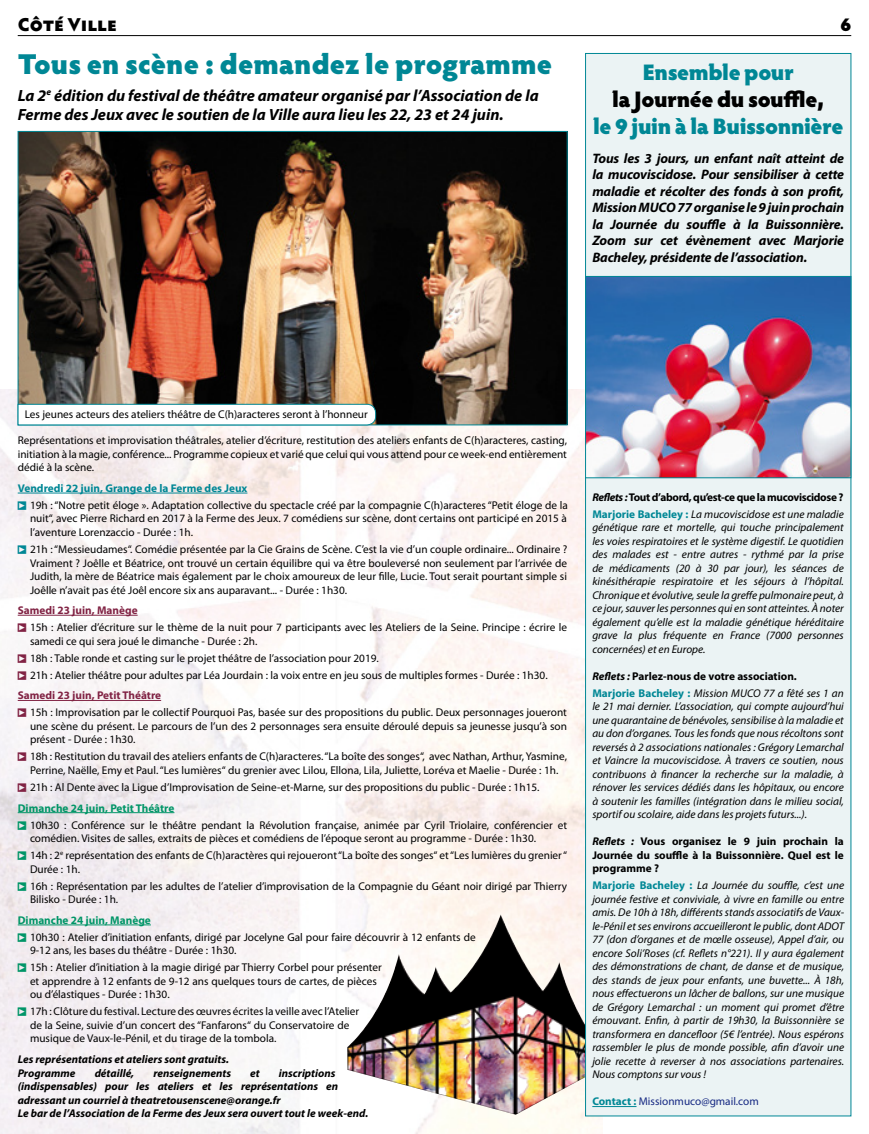
<style>
.page{position:relative;width:869px;height:1134px;background:#fff}
.page>*{position:absolute;margin:0;border:0;box-sizing:border-box;transform-origin:0 0}
.t1{font:900 28.75px "Hypatia Sans Pro";color:#008795}
.t2{font:900 22.5px "Hypatia Sans Pro";letter-spacing:-.02em;color:#008795}
.t3{font:900 22.5px "Hypatia Sans Pro";color:#000}
.t4{font:900 18.75px "Hypatia Sans Pro";letter-spacing:-.005em;color:#000}
.t5{font:italic 700 16.25px/19.5px "Myriad Pro";color:#000}
.t6{font:italic 700 13.75px/16.5px "Myriad Pro";letter-spacing:-.01em;color:#000;text-align:justify}
.t7{font:11.25px/13.5px "Myriad Pro";color:#000}
.t8{font:italic 11.25px/13.5px "Myriad Pro";color:#000;text-align:justify}
.t9{font:italic 700 11.25px/13.5px "Myriad Pro";color:#000}
.t10{font:700 11.25px/13.5px "Myriad Pro";color:#000}
.t11{font:700 11.25px/17px "Myriad Pro";letter-spacing:-.03em;color:#000}
.t12{font:11.25px "Myriad Pro";color:#162983}
.s1{font-weight:700;color:#008795}
.s2{font-family:"Pointers";color:#008795}
.s3{font-weight:700;color:#812344}
.s4{font-family:"Pointers";color:#812344}
.s5{font-weight:700;color:#009567}
.s6{font-family:"Pointers";color:#009567}
.s7{font-style:italic}
.s8{color:#008795}
.s9{font-weight:400;font-style:italic}
.s10{font-weight:700;font-style:normal;color:#008795}
</style>
<div class="page">
<img style="left:0;top:390px;width:602px;height:744px">
<hr style="left:18px;top:35px;width:832px;height:1px;background:#000">
<hr style="left:18px;top:493px;width:229px;height:1px;background:#008795">
<hr style="left:18px;top:615px;width:120px;height:1px;background:#812344">
<hr style="left:18px;top:700px;width:143px;height:1px;background:#812344">
<hr style="left:18px;top:812px;width:156px;height:1px;background:#009567">
<hr style="left:18px;top:925px;width:133px;height:1px;background:#009567">
<img style="left:20px;top:133px;width:545px;height:290px">
<img style="left:347px;top:914px;width:238px;height:201px">
<div style="left:585px;top:53px;width:265px;height:1063px;background:#ebf3f4;border:1px solid #008795"></div>
<hr style="left:592px;top:1106px;width:44px;height:1px;background:#008795">
<img style="left:587px;top:278px;width:261px;height:198px">
<div style="left:585px;top:276px;width:265px;height:202px;border:1px solid #008795"></div>
<svg style="left:17px;top:404px;width:359px;height:22px"></svg>
<h3 class="t4" style="left:18px;top:11px;width:101px">Côté Ville</h3>
<h3 class="t4" style="left:840px;top:11px;width:12px">6</h3>
<h1 class="t1" style="left:18px;top:43px;width:535px">Tous en scène : demandez le programme</h1>
<h3 class="t5" style="left:18px;top:85px;width:522px">La 2<sup>e</sup> édition du festival de théâtre amateur organisé par l’Association de la<br>Ferme des Jeux avec le soutien de la Ville aura lieu les 22, 23 et 24 juin.</h3>
<h2 class="t2" style="left:642px;top:56px;width:153px">Ensemble pour</h2>
<h2 class="t3" style="left:612px;top:83px;width:213px">la Journée du souffle,</h2>
<h2 class="t2" style="left:593px;top:110px;width:251px">le 9 juin à la Buissonnière</h2>
<p class="t6" style="left:592px;top:149px;width:253px">Tous les 3 jours, un enfant naît atteint de la mucoviscidose. Pour sensibiliser à cette maladie et récolter des fonds à son profit, Mission MUCO 77 organise le 9 juin prochain la Journée du souffle à la Buissonnière.<br>Zoom sur cet évènement avec Marjorie Bacheley, présidente de l’association.</p>
<p class="t7" style="left:25px;top:407px;width:344px">Les jeunes acteurs des ateliers théâtre de C(h)aracteres seront à l’honneur</p>
<p class="t7" style="left:18px;top:434px;width:550px;text-align:justify">Représentations et improvisation théâtrales, atelier d’écriture, restitution des ateliers enfants de C(h)aracteres, casting, initiation à la magie, conférence... Programme copieux et varié que celui qui vous attend pour ce week-end entièrement dédié à la scène.</p>
<p class="t7" style="left:18px;top:479px;width:551px;line-height:17px"><span class="s1">Vendredi 22 juin, Grange de la Ferme des Jeux<br></span><span class="s2">S</span> 19h : “Notre petit éloge ». Adaptation collective du spectacle créé par la compagnie C(h)aracteres “Petit éloge de la</p>
<p class="t7" style="left:30px;top:512px;width:538px">nuit“, avec Pierre Richard en 2017 à la Ferme des Jeux. 7 comédiens sur scène, dont certains ont participé en 2015 à l’aventure Lorenzaccio - Durée : 1h.</p>
<p class="t7" style="left:30px;top:542px;width:538px;text-align:justify;text-indent:-12px"><span class="s2">S</span> 21h : “Messieudames“. Comédie présentée par la Cie Grains de Scène. C’est la vie d’un couple ordinaire... Ordinaire ?<br>Vraiment ? Joêlle et Béatrice, ont trouvé un certain équilibre qui va être bouleversé non seulement par l’arrivée de Judith, la mère de Béatrice mais également par le choix amoureux de leur fille, Lucie. Tout serait pourtant simple si Joêlle n’avait pas été Joêl encore six ans auparavant... - Durée : 1h30.</p>
<p class="t7" style="left:18px;top:602px;width:550px;line-height:17px"><span class="s3">Samedi 23 juin, Manège<br></span><span class="s4">S</span> 15h : Atelier d’écriture sur le thème de la nuit pour 7 participants avec les Ateliers de la Seine. Principe : écrire le</p>
<p class="t7" style="left:18px;top:632px;width:531px;line-height:17px;text-indent:12px">samedi ce qui sera joué le dimanche - Durée : 2h.<br><span class="s4">S</span> 18h : Table ronde et casting sur le projet théâtre de l’association pour 2019.<br><span class="s4">S</span> 21h : Atelier théâtre pour adultes par Léa Jourdain : la voix entre en jeu sous de multiples formes - Durée : 1h30.</p>
<p class="t7" style="left:18px;top:687px;width:550px;line-height:17px"><span class="s3">Samedi 23 juin, Petit Théâtre<br></span><span class="s4">S</span> 15h : Improvisation par le collectif Pourquoi Pas, basée sur des propositions du public. Deux personnages joueront</p>
<p class="t7" style="left:30px;top:719px;width:538px">une scène du présent. Le parcours de l’un des 2 personnages sera ensuite déroulé depuis sa jeunesse jusqu’à son présent - Durée : 1h30.</p>
<p class="t7" style="left:18px;top:750px;width:550px;text-align:center"><span class="s4">S</span> 18h : Restitution du travail des ateliers enfants de C(h)aracteres. “La boîte des songes“, avec Nathan, Arthur, Yasmine,<br>Perrine, Naëlle, Emy et Paul. “Les lumières“ du grenier avec Lilou, Ellona, Lila, Juliette, Loréva et Maelie - Durée : 1h.</p>
<p class="t7" style="left:18px;top:777px;width:523px;line-height:20.6px"><span class="s4">S</span> 21h : Al Dente avec la Ligue d’Improvisation de Seine-et-Marne, sur des propositions du public - Durée : 1h15.<br><span class="s5">Dimanche 24 juin, Petit Théâtre</span></p>
<p class="t7" style="left:30px;top:818px;width:538px;text-indent:-12px"><span class="s6">S</span> 10h30 : Conférence sur le théâtre pendant la Révolution française, animée par Cyril Triolaire, conférencier et comédien. Visites de salles, extraits de pièces et comédiens de l’époque seront au programme - Durée : 1h30.</p>
<p class="t7" style="left:30px;top:848px;width:538px;text-indent:-12px"><span class="s6">S</span> 14h : 2<sup>e</sup> représentation des enfants de C(h)aractères qui rejoueront “La boîte des songes“ et “Les lumières du grenier “<br>Durée : 1h.</p>
<p class="t7" style="left:30px;top:879px;width:538px;text-indent:-12px"><span class="s6">S</span> 16h : Représentation par les adultes de l’atelier d’improvisation de la Compagnie du Géant noir dirigé par Thierry<br>Bilisko - Durée : 1h.</p>
<p class="t7" style="left:18px;top:911px;width:459px;line-height:17px"><span class="s5">Dimanche 24 juin, Manège<br></span><span class="s6">S</span> 10h30 : Atelier d’initiation enfants, dirigé par Jocelyne Gal pour faire découvrir à 12 enfants de</p>
<p class="t7" style="left:18px;top:942px;width:365px;line-height:17px;text-indent:12px">9-12 ans, les bases du théâtre - Durée : 1h30.<br><span class="s6">S</span> 15h : Atelier d’initiation à la magie dirigé par Thierry Corbel pour présenter</p>
<p class="t7" style="left:30px;top:974px;width:348px">et apprendre à 12 enfants de 9-12 ans quelques tours de cartes, de pièces ou d’élastiques - Durée : 1h30.</p>
<p class="t7" style="left:30px;top:1005px;width:330px;text-indent:-12px"><span class="s6">S</span> 17h : Clôture du festival. Lecture des œuvres écrites la veille avec l’Atelier de la Seine, suivie d’un concert des “Fanfarons“ du Conservatoire de musique de Vaux-le-Pénil, et du tirage de la tombola.</p>
<p class="t9" style="left:18px;top:1052px;width:213px">Les représentations et ateliers sont gratuits.<br>Programme</p>
<p class="t9" style="left:95px;top:1065px;width:41px">détaillé,</p>
<p class="t9" style="left:153px;top:1065px;width:79px">renseignements</p>
<p class="t9" style="left:250px;top:1065px;width:11px">et</p>
<p class="t9" style="left:18px;top:1065px;width:352px;text-indent:261px">inscriptions (indispensables) pour les ateliers et les représentations en adressant un courriel à theatretousenscene@orange.fr<br>Le bar de l’Association de la Ferme des Jeux sera ouvert tout le week-end.</p>
<p class="t11" style="left:592px;top:488px;width:253px"><span class="s7">Reflets :</span> Tout d’abord, qu’est-ce que la mucoviscidose ?<br><span class="s8">Marjorie Bacheley :</span> <span class="s9">La mucoviscidose est une maladie</span></p>
<p class="t8" style="left:592px;top:521px;width:253px">génétique rare et mortelle, qui touche principalement les voies respiratoires et le système digestif. Le quotidien des malades est - entre autres - rythmé par la prise de médicaments (20 à 30 par jour), les séances de kinésithérapie respiratoire et les séjours à l’hôpital.<br>Chronique et évolutive, seule la greffe pulmonaire peut, à ce jour, sauver les personnes qui en sont atteintes. À noter également qu’elle est la maladie génétique héréditaire grave la plus fréquente en France (7000 personnes concernées) et en Europe.</p>
<p class="t10" style="left:592px;top:667px;width:253px;line-height:17px"><span class="s7">Reflets :</span> Parlez-nous de votre association.<br><span class="s8">Marjorie Bacheley :</span> <span class="s9">Mission MUCO 77 a fêté ses 1 an</span></p>
<p class="t8" style="left:592px;top:700px;width:253px">le 21 mai dernier. L’association, qui compte aujourd’hui une quarantaine de bénévoles, sensibilise à la maladie et au don d’organes. Tous les fonds que nous récoltons sont reversés à 2 associations nationales : Grégory Lemarchal et Vaincre la mucoviscidose. À travers ce soutien, nous contribuons à financer la recherche sur la maladie, à rénover les services dédiés dans les hôpitaux, ou encore à soutenir les familles (intégration dans le milieu social, sportif ou scolaire, aide dans les projets futurs...).</p>
<p class="t10" style="left:592px;top:834px;width:253px;text-align:justify"><span class="s7">Reflets :</span> Vous organisez le 9 juin prochain la Journée du souffle à la Buissonnière. Quel est le programme ?</p>
<p class="t8" style="left:592px;top:879px;width:253px"><span class="s10">Marjorie Bacheley :</span> La Journée du souffle, c’est une journée festive et conviviale, à vivre en famille ou entre amis. De 10h à 18h, différents stands associatifs de Vaux&shy;le-Pénil et ses environs accueilleront le public, dont ADOT 77 (don d’organes et de mœlle osseuse), Appel d’air, ou encore Soli’Roses (cf. Reflets n°221). Il y aura également des démonstrations de chant, de danse et de musique, des stands de jeux pour enfants, une buvette... À 18h, nous effectuerons un lâcher de ballons, sur une musique de Grégory Lemarchal : un moment qui promet d’être émouvant. Enfin, à partir de 19h30, la Buissonnière se transformera en dancefloor (5€ l’entrée). Nous espérons rassembler le plus de monde possible, afin d’avoir une jolie recette à reverser à nos associations partenaires.<br>Nous comptons sur vous !</p>
<p class="t12" style="left:592px;top:1095px;width:168px"><span class="s1">Contact :</span> Missionmuco@gmail.com</p>
</div>
